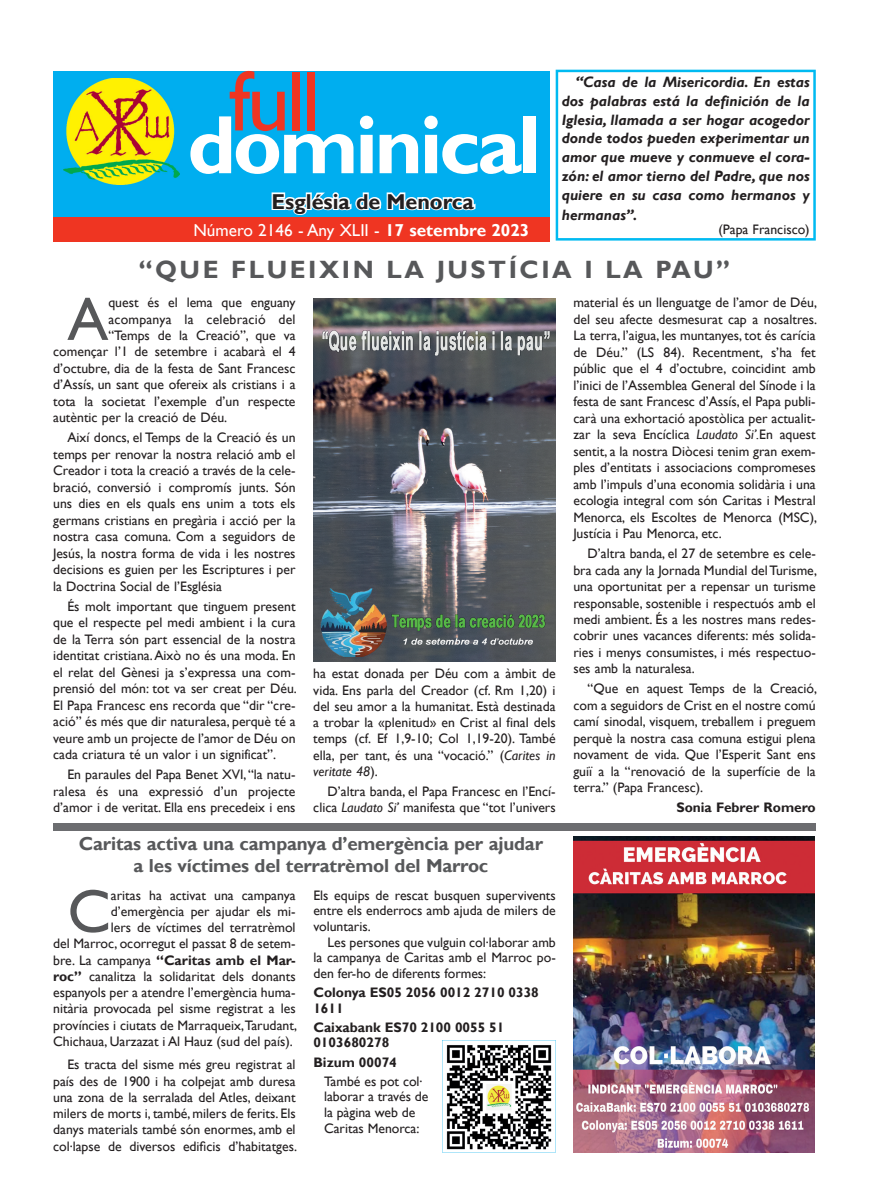
<style>
.page{position:relative;width:869px;height:1188px;background:#fff}
.page>*{position:absolute;margin:0;border:0;box-sizing:border-box;transform-origin:0 0}
.t1{font:86.12px "Gill Sans";color:#ef3522}
.t2{font:700 83.25px "Gill Sans";letter-spacing:-.04em;color:#fff}
.t3{font:61.38px "Gill Sans";color:#57585a}
.t4{font:700 25px "Gill Sans";letter-spacing:.1em;color:#57585a}
.t5{font:700 21.5px "Gill Sans";color:#231f20}
.t6{font:700 18.75px/22.5px "Gill Sans";letter-spacing:-.01em;color:#57585a;text-align:center}
.t7{font:17.25px "Gill Sans";color:#fff}
.t8{font:italic 700 15px/18.9px "Gill Sans";color:#231f20;text-align:justify}
.t9{font:13.75px/16.5px "Gill Sans";color:#231f20;text-align:justify}
.t10{font:700 13.75px/15.6px "Gill Sans";color:#231f20}
.s1{font-weight:700}
.s2{font-style:italic}
.s3{font-weight:400}
</style>
<div class="page">
<div style="left:53px;top:71px;width:496px;height:171px;background:#00aeef"></div>
<svg style="left:271px;top:192px;width:205px;height:23px"></svg>
<div style="left:53px;top:217px;width:496px;height:25px;background:#ef3522"></div>
<img style="left:64px;top:78px;width:115px;height:106px">
<svg style="left:555px;top:70px;width:260px;height:170px"></svg>
<hr style="left:53px;top:823px;width:762px;height:2px;background:#6c6d70">
<hr style="left:53px;top:826px;width:762px;height:1px;background:#6c6d70">
<hr style="left:53px;top:828px;width:762px;height:2px;background:#6c6d70">
<img style="left:313px;top:298px;width:242px;height:363px">
<svg style="left:442px;top:1040px;width:113px;height:112px"></svg>
<img style="left:573px;top:836px;width:241px;height:316px">
<p class="t1" style="left:229px;top:51px;width:93px">full</p>
<p class="t2" style="left:187px;top:95px;width:354px">dominical</p>
<p class="t5" style="left:271px;top:188px;width:204px">Església de Menorca</p>
<p class="t7" style="left:193px;top:220px;width:337px">Número 2146 - Any XLII - <span class="s1">17 setembre 2023</span></p>
<p class="t8" style="left:561px;top:73px;width:249px;text-indent:14px">“Casa de la Misericordia. En estas dos palabras está la definición de la Iglesia, llamada a ser hogar acogedor donde todos pueden experimentar un amor que mueve y conmueve el cora&shy;zón: el amor tierno del Padre, que nos quiere en su casa como hermanos y hermanas”.</p>
<p class="t9" style="left:718px;top:221px;width:93px">(Papa Francisco)</p>
<p class="t4" style="left:138px;top:254px;width:593px">“QUE FLUEIXIN LA JUSTÍCIA I LA PAU”</p>
<p class="t3" style="left:67px;top:283px;width:42px">A</p>
<p class="t9" style="left:108px;top:295px;width:188px">quest és el lema que enguany</p>
<p class="t9" style="left:108px;top:311px;width:189px">acompanya la celebració del</p>
<p class="t9" style="left:108px;top:327px;width:188px">“Temps de la Creació”, que va</p>
<p class="t9" style="left:53px;top:343px;width:244px">començar l’1 de setembre i acabarà el 4</p>
<p class="t9" style="left:53px;top:360px;width:244px">d’octubre, dia de la festa de Sant Francesc</p>
<p class="t9" style="left:53px;top:376px;width:244px">d’Assís, un sant que ofereix als cristians i a</p>
<p class="t9" style="left:53px;top:393px;width:244px">tota la societat l’exemple d’un respecte</p>
<p class="t9" style="left:53px;top:409px;width:175px">autèntic per la creació de Déu.</p>
<p class="t9" style="left:53px;top:429px;width:244px;text-indent:14px">Així doncs, el Temps de la Creació és un temps per renovar la nostra relació amb el Creador i tota la creació a través de la cele&shy;bració, conversió i compromís junts. Són uns dies en els quals ens unim a tots els germans cristians en pregària i acció per la nostra casa comuna. Com a seguidors de Jesús, la nostra forma de vida i les nostres decisions es guien per les Escriptures i per la Doctrina Social de l’Església</p>
<p class="t9" style="left:53px;top:598px;width:245px;text-indent:14px">És molt important que tinguem present que el respecte pel medi ambient i la cura de la Terra són part essencial de la nostra identitat cristiana. Això no és una moda. En el relat del Gènesi ja s’expressa una com&shy;prensió del món: tot va ser creat per Déu.<br>El Papa Francesc ens recorda que “dir “cre&shy;ació” és més que dir naturalesa, perquè té a veure amb un projecte de l’amor de Déu on cada criatura té un valor i un significat”.</p>
<p class="t9" style="left:53px;top:766px;width:244px;text-indent:14px">En paraules del Papa Benet XVI, “la natu&shy;ralesa és una expressió d’un projecte d’amor i de veritat. Ella ens precedeix i ens</p>
<p class="t9" style="left:313px;top:665px;width:244px">ha estat donada per Déu com a àmbit de vida. Ens parla del Creador (cf. Rm 1,20) i del seu amor a la humanitat. Està destinada a trobar la «plenitud» en Crist al final dels temps (cf. Ef 1,9-10; Col 1,19-20). També ella, per tant, és una “vocació.” (<span class="s2">Carites in veritate 48</span>).</p>
<p class="t9" style="left:313px;top:783px;width:244px;text-align:right">D’altra banda, el Papa Francesc en l’Encí&shy;clica <span class="s2">Laudato Si’</span> manifesta que “tot l’univers</p>
<p class="t6" style="left:79px;top:832px;width:465px">Caritas activa una campanya d’emergència per ajudar a les víctimes del terratrèmol del Marroc</p>
<p class="t3" style="left:67px;top:875px;width:45px">C</p>
<p class="t9" style="left:111px;top:886px;width:186px">aritas ha activat una campanya</p>
<p class="t9" style="left:111px;top:902px;width:186px">d’emergència per ajudar els mi-</p>
<p class="t9" style="left:111px;top:919px;width:186px">lers de víctimes del terratrèmol</p>
<p class="t9" style="left:53px;top:935px;width:244px">del Marroc, ocorregut el passat 8 de setem-</p>
<p class="t10" style="left:53px;top:952px;width:244px"><span class="s3">bre. La campanya</span> “Caritas amb el Mar-</p>
<p class="t9" style="left:53px;top:968px;width:244px"><span class="s1">roc”</span> canalitza la solidaritat dels donants</p>
<p class="t9" style="left:53px;top:984px;width:244px">espanyols per a atendre l’emergència huma-</p>
<p class="t9" style="left:53px;top:1000px;width:244px">nitària provocada pel sisme registrat a les</p>
<p class="t9" style="left:53px;top:1016px;width:245px">províncies i ciutats de Marraqueix,Tarudant,</p>
<p class="t9" style="left:53px;top:1033px;width:241px">Chichaua, Uarzazat i Al Hauz (sud del país).</p>
<p class="t9" style="left:53px;top:1056px;width:245px;text-indent:14px">Es tracta del sisme més greu registrat al país des de 1900 i ha colpejat amb duresa una zona de la serralada del Atles, deixant milers de morts i, també, milers de ferits. Els danys materials també són enormes, amb el col.lapse de diversos edificis d’habitatges.</p>
<p class="t9" style="left:313px;top:886px;width:244px">Els equips de rescat busquen supervivents</p>
<p class="t9" style="left:313px;top:902px;width:244px">entre els enderrocs amb ajuda de milers de</p>
<p class="t9" style="left:313px;top:918px;width:59px">voluntaris.</p>
<p class="t9" style="left:327px;top:933px;width:230px">Les persones que vulguin col.laborar amb</p>
<p class="t9" style="left:313px;top:949px;width:244px">la campanya de Caritas amb el Marroc po-</p>
<p class="t9" style="left:313px;top:964px;width:174px">den fer-ho de diferents formes:</p>
<p class="t10" style="left:313px;top:984px;width:227px">Colonya ES05 2056 0012 2710 0338<br>1611</p>
<p class="t10" style="left:313px;top:1019px;width:192px">Caixabank ES70 2100 0055 51<br>0103680278</p>
<p class="t9" style="left:324px;top:1052px;width:100px;line-height:19.1px;text-indent:-11px"><span class="s1">Bizum 00074<br></span>També es pot col.</p>
<p class="t9" style="left:324px;top:1088px;width:106px;line-height:15.6px;text-align:left">laborar a través de la pàgina web de<br>Caritas Menorca:</p>
<p class="t9" style="left:573px;top:295px;width:245px">material és un llenguatge de l’amor de Déu, del seu afecte desmesurat cap a nosaltres.<br>La terra, l’aigua, les muntanyes, tot és carícia de Déu.” (LS 84). Recentment, s’ha fet públic que el 4 d’octubre, coincidint amb l’inici de l’Assemblea General del Sínode i la festa de sant Francesc d’Assís, el Papa publi&shy;carà una exhortació apostòlica per actualit&shy;zar la seva Encíclica <span class="s2">Laudato Si’.</span>En aquest sentit, a la nostra Diòcesi tenim gran exem&shy;ples d’entitats i associacions compromeses amb l’impuls d’una economia solidària i una ecologia integral com són Caritas i Mestral Menorca, els Escoltes de Menorca (MSC), Justícia i Pau Menorca, etc.</p>
<p class="t9" style="left:573px;top:545px;width:245px;text-indent:14px">D’altra banda, el 27 de setembre es cele&shy;bra cada any la Jornada Mundial del Turisme, una oportunitat per a repensar un turisme responsable, sostenible i respectuós amb el medi ambient. És a les nostres mans redes&shy;cobrir unes vacances diferents: més solida&shy;ries i menys consumistes, i més respectuo&shy;ses amb la naturalesa.</p>
<p class="t9" style="left:573px;top:680px;width:245px;text-indent:14px">“Que en aquest Temps de la Creació, com a seguidors de Crist en el nostre comú camí sinodal, visquem, treballem i preguem perquè la nostra casa comuna estigui plena novament de vida. Que l’Esperit Sant ens guiï a la “renovació de la superfície de la terra.” (Papa Francesc).</p>
<p class="t10" style="left:676px;top:800px;width:141px">Sonia Febrer Romero</p>
</div>
